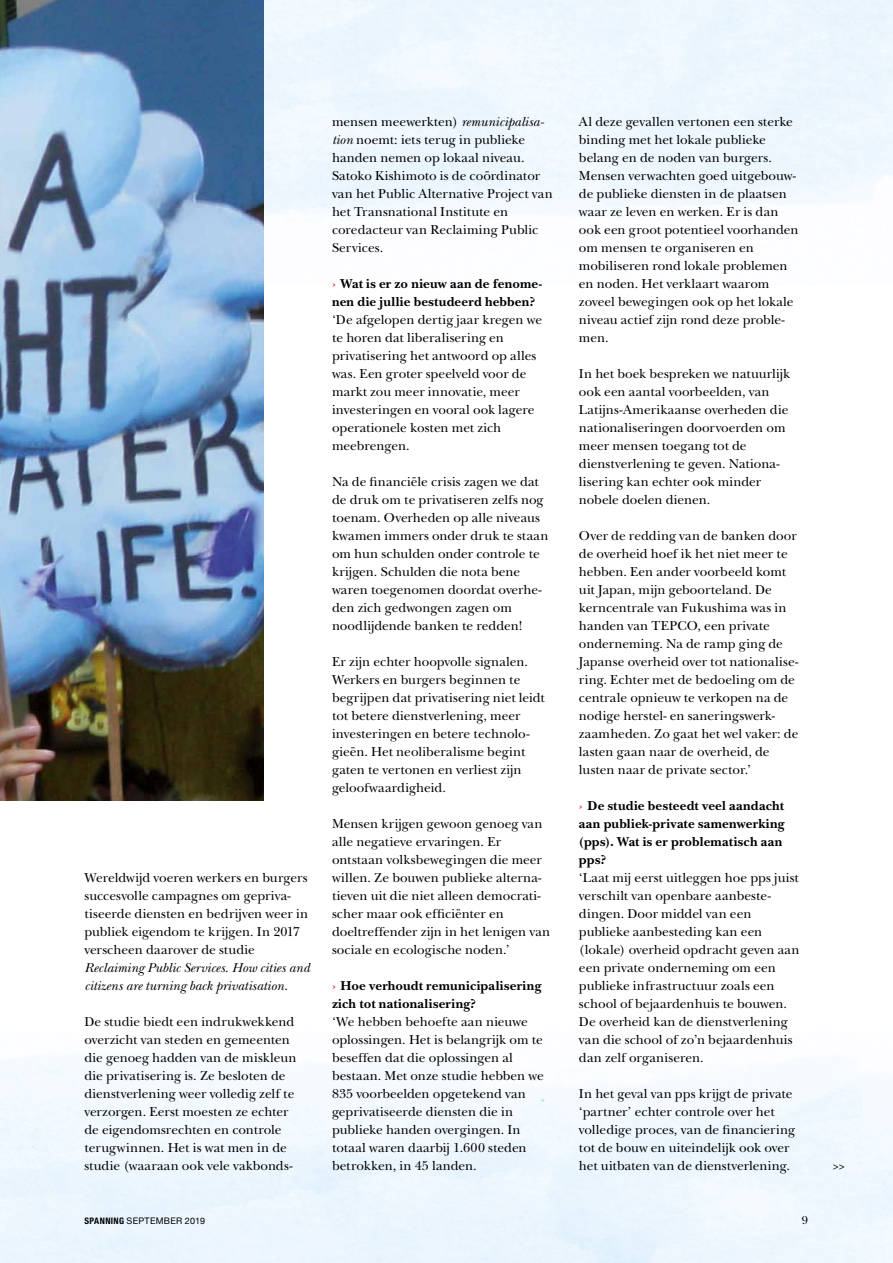
<style>
.page{position:relative;width:893px;height:1263px;background:#fff}
.page>*{position:absolute;margin:0;border:0;box-sizing:border-box;transform-origin:0 0}
.t1{font:13.5px/18px "New Baskerville Std";color:#000}
.t2{font:700 13.5px/18px "New Baskerville Std";letter-spacing:.015em;color:#000}
.t3{font:italic 13.5px/18px "New Baskerville Std";letter-spacing:.005em;color:#000}
.t4{font:12px "New Baskerville Std";color:#000}
.t5{font:9px "Helvetica Neue";letter-spacing:.025em;color:#000}
.s1{font-style:normal}
.s2{font-style:italic}
.s3{color:#e30613}
.s4{font-family:"Helvetica Neue LT Std";font-weight:700;font-stretch:condensed}
</style>
<div class="page">
<img style="left:0;top:0;width:264px;height:801px">
<p class="t1" style="left:84px;top:869px;width:225px">Wereldwijd voeren werkers en burgers succesvolle campagnes om gepriva&shy;tiseerde diensten en bedrijven weer in publiek eigendom te krijgen. In 2017 verscheen daarover de studie</p>
<p class="t3" style="left:84px;top:959px;width:227px">Reclaiming Public Services. How cities and citizens are turning back privatisation<span class="s1">.</span></p>
<p class="t1" style="left:84px;top:1013px;width:214px">De studie biedt een indrukwekkend overzicht van steden en gemeenten die genoeg hadden van de miskleun die privatisering is. Ze besloten de dienstverlening weer volledig zelf te verzorgen. Eerst moesten ze echter de eigendomsrechten en controle terugwinnen. Het is wat men in de studie (waaraan ook vele vakbonds-</p>
<p class="t1" style="left:332px;top:113px;width:222px">mensen meewerkten) <span class="s2">remunicipalisa&shy;tion</span> noemt: iets terug in publieke handen nemen op lokaal niveau.<br>Satoko Kishimoto is de coördinator van het Public Alternative Project van het Transnational Institute en coredacteur van Reclaiming Public<br>Services.</p>
<p class="t2" style="left:332px;top:275px;width:212px"><span class="s3">›</span> Wat is er zo nieuw aan de fenome&shy;nen die jullie bestudeerd hebben?</p>
<p class="t1" style="left:332px;top:311px;width:212px">‘De afgelopen dertig jaar kregen we te horen dat liberalisering en privatisering het antwoord op alles was. Een groter speelveld voor de markt zou meer innovatie, meer investeringen en vooral ook lagere operationele kosten met zich meebrengen.</p>
<p class="t1" style="left:332px;top:473px;width:218px">Na de financiële crisis zagen we dat de druk om te privatiseren zelfs nog toenam. Overheden op alle niveaus kwamen immers onder druk te staan om hun schulden onder controle te krijgen. Schulden die nota bene waren toegenomen doordat overhe&shy;den zich gedwongen zagen om noodlijdende banken te redden!</p>
<p class="t1" style="left:332px;top:653px;width:214px">Er zijn echter hoopvolle signalen.<br>Werkers en burgers beginnen te begrijpen dat privatisering niet leidt tot betere dienstverlening, meer investeringen en betere technolo&shy;gieën. Het neoliberalisme begint gaten te vertonen en verliest zijn geloofwaardigheid.</p>
<p class="t1" style="left:332px;top:815px;width:220px">Mensen krijgen gewoon genoeg van alle negatieve ervaringen. Er ontstaan volksbewegingen die meer willen. Ze bouwen publieke alterna&shy;tieven uit die niet alleen democrati&shy;scher maar ook efficiënter en doeltreffender zijn in het lenigen van sociale en ecologische noden.’</p>
<p class="t2" style="left:332px;top:977px;width:211px"><span class="s3">›</span> Hoe verhoudt remunicipalisering zich tot nationalisering?</p>
<p class="t1" style="left:332px;top:1013px;width:213px">‘We hebben behoefte aan nieuwe oplossingen. Het is belangrijk om te beseffen dat die oplossingen al bestaan. Met onze studie hebben we<br>835 voorbeelden opgetekend van geprivatiseerde diensten die in publieke handen overgingen. In totaal waren daarbij 1.600 steden betrokken, in 45 landen.</p>
<p class="t1" style="left:579px;top:113px;width:221px">Al deze gevallen vertonen een sterke binding met het lokale publieke belang en de noden van burgers.<br>Mensen verwachten goed uitgebouw&shy;de publieke diensten in de plaatsen waar ze leven en werken. Er is dan ook een groot potentieel voorhanden om mensen te organiseren en mobiliseren rond lokale problemen en noden. Het verklaart waarom zoveel bewegingen ook op het lokale niveau actief zijn rond deze proble&shy;men.</p>
<p class="t1" style="left:579px;top:364px;width:213px">In het boek bespreken we natuurlijk ook een aantal voorbeelden, van<br>Latijns-Amerikaanse overheden die nationaliseringen doorvoerden om meer mensen toegang tot de dienstverlening te geven. Nationa&shy;lisering kan echter ook minder nobele doelen dienen.</p>
<p class="t1" style="left:579px;top:526px;width:221px">Over de redding van de banken door de overheid hoef ik het niet meer te hebben. Een ander voorbeeld komt uit Japan, mijn geboorteland. De kerncentrale van Fukushima was in handen van TEPCO, een private onderneming. Na de ramp ging de Japanse overheid over tot nationalise&shy;ring. Echter met de bedoeling om de centrale opnieuw te verkopen na de nodige herstel- en saneringswerk&shy;zaamheden. Zo gaat het wel vaker: de lasten gaan naar de overheid, de lusten naar de private sector.’</p>
<p class="t2" style="left:579px;top:796px;width:207px"><span class="s3">›</span> De studie besteedt veel aandacht aan publiek-private samenwerking (pps). Wat is er problematisch aan pps?</p>
<p class="t1" style="left:579px;top:868px;width:222px">‘Laat mij eerst uitleggen hoe pps juist verschilt van openbare aanbeste&shy;dingen. Door middel van een publieke aanbesteding kan een (lokale) overheid opdracht geven aan een private onderneming om een publieke infrastructuur zoals een school of bejaardenhuis te bouwen.<br>De overheid kan de dienstverlening van die school of zo’n bejaardenhuis dan zelf organiseren.</p>
<p class="t1" style="left:579px;top:1084px;width:218px">In het geval van pps krijgt de private ‘partner’ echter controle over het volledige proces, van de financiering tot de bouw en uiteindelijk ook over het uitbaten van de dienstverlening.</p>
<p class="t5" style="left:84px;top:1214px;width:122px"><span class="s4">SPANNING</span> SEPTEMBER 2019</p>
<p class="t4" style="left:802px;top:1213px;width:8px">9</p>
<p class="t3" style="left:831px;top:1156px;width:15px">&gt;&gt;</p>
</div>
